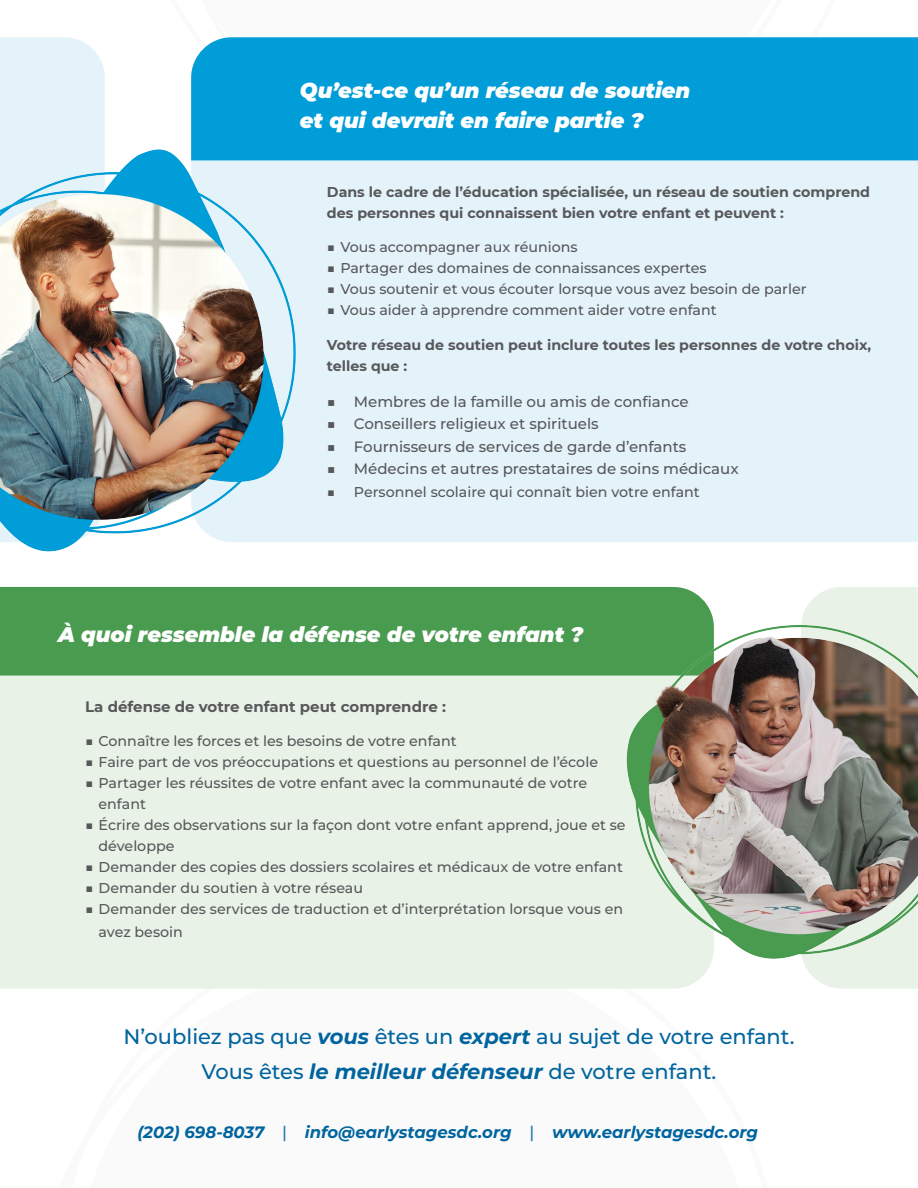
<style>
.page{position:relative;width:918px;height:1188px;background:#fff}
.page>*{position:absolute;margin:0;border:0;box-sizing:border-box;transform-origin:0 0}
.Formatted_text{font:500 21px "Montserrat";color:#00649e}
.Subhead_White{font:italic 900 21px "Montserrat";color:#fff}
.t1{font:italic 700 16.5px "Montserrat";color:#00649e}
.Bullet_List_last{font:500 15px "Montserrat";color:#57585a}
.t2{font:700 15px "Montserrat";color:#57585a}
.Bullet_List{font:500 14.25px/21px "Montserrat";color:#57585a}
.Bullet_List_last-2{font:500 14.25px "Montserrat";color:#57585a}
.t3{font:700 14.25px/21px "Montserrat";color:#57585a}
.s1{font-weight:700;font-style:italic}
.s2{font-weight:500;font-style:normal;color:#1f77ac}
</style>
<div class="page">
<div style="left:0;top:676px;width:587px;height:313px;background:#e9f2e7"></div>
<div style="left:0;top:587px;width:587px;height:89px;background:#499b50"></div>
<div style="left:332px;top:160px;width:586px;height:382px;background:#e4f2fa"></div>
<div style="left:0;top:37px;width:105px;height:87px;background:#e4f2fa"></div>
<div style="left:191px;top:37px;width:727px;height:123px;background:#009dd8"></div>
<img style="left:0;top:124px;width:332px;height:467px">
<img style="left:587px;top:587px;width:331px;height:402px">
<h3 class="Subhead_White" style="left:300px;top:75px;width:392px">Qu’est-ce qu’un réseau de soutien</h3>
<h3 class="Subhead_White" style="left:300px;top:105px;width:345px">et qui devrait en faire partie ?</h3>
<h4 class="t3" style="left:327px;top:180px;width:545px">Dans le cadre de l’éducation spécialisée, un réseau de soutien comprend des personnes qui connaissent bien votre enfant et peuvent :</h4>
<p class="Bullet_List_last-2" style="left:327px;top:238px;width:252px">■ Vous accompagner aux réunions</p>
<p class="Bullet_List_last-2" style="left:327px;top:259px;width:381px">■ Partager des domaines de connaissances expertes</p>
<p class="Bullet_List_last-2" style="left:327px;top:280px;width:481px">■ Vous soutenir et vous écouter lorsque vous avez besoin de parler</p>
<p class="Bullet_List_last-2" style="left:327px;top:301px;width:391px">■ Vous aider à apprendre comment aider votre enfant</p>
<h4 class="t3" style="left:327px;top:333px;width:546px">Votre réseau de soutien peut inclure toutes les personnes de votre choix, telles que :</h4>
<p class="Bullet_List_last" style="left:327px;top:391px;width:363px">■ Membres de la famille ou amis de confiance</p>
<p class="Bullet_List_last" style="left:327px;top:414px;width:273px">■ Conseillers religieux et spirituels</p>
<p class="Bullet_List_last" style="left:327px;top:436px;width:361px">■ Fournisseurs de services de garde d’enfants</p>
<p class="Bullet_List_last" style="left:327px;top:459px;width:413px">■ Médecins et autres prestataires de soins médicaux</p>
<p class="Bullet_List_last-2" style="left:327px;top:482px;width:374px">■ Personnel scolaire qui connaît bien votre enfant</p>
<h3 class="Subhead_White" style="left:58px;top:619px;width:527px">À quoi ressemble la défense de votre enfant ?</h3>
<h4 class="t2" style="left:85px;top:696px;width:362px">La défense de votre enfant peut comprendre :</h4>
<p class="Bullet_List" style="left:85px;top:730px;width:373px">■ Connaître les forces et les besoins de votre enfant</p>
<p class="Bullet_List" style="left:85px;top:751px;width:514px">■ Faire part de vos préoccupations et questions au personnel de l’école</p>
<p class="Bullet_List" style="left:99px;top:772px;width:490px;text-indent:-14px">■ Partager les réussites de votre enfant avec la communauté de votre enfant</p>
<p class="Bullet_List" style="left:99px;top:814px;width:529px;text-indent:-14px">■ Écrire des observations sur la façon dont votre enfant apprend, joue et se développe</p>
<p class="Bullet_List" style="left:85px;top:856px;width:539px">■ Demander des copies des dossiers scolaires et médicaux de votre enfant</p>
<p class="Bullet_List" style="left:85px;top:877px;width:280px">■ Demander du soutien à votre réseau</p>
<p class="Bullet_List" style="left:99px;top:898px;width:526px;line-height:22.5px;text-indent:-14px">■ Demander des services de traduction et d’interprétation lorsque vous en avez besoin</p>
<p class="Formatted_text" style="left:123px;top:1023px;width:673px">N’oubliez pas que <span class="s1">vous</span> êtes un <span class="s1">expert</span> au sujet de votre enfant.</p>
<p class="Formatted_text" style="left:202px;top:1057px;width:516px">Vous êtes <span class="s1">le meilleur défenseur</span> de votre enfant.</p>
<p class="t1" style="left:137px;top:1121px;width:622px">(202) 698-8037 <span class="s2">|</span> info@earlystagesdc.org <span class="s2">|</span> www.earlystagesdc.org</p>
</div>
